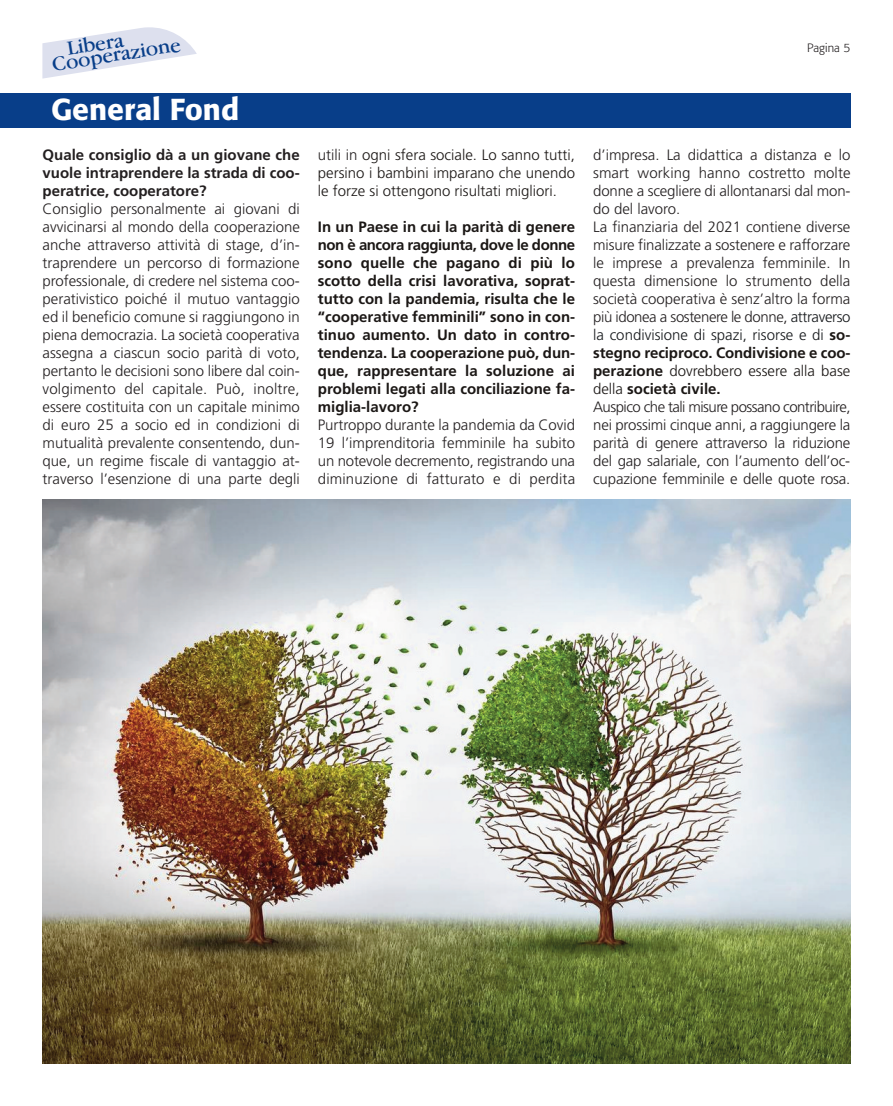
<style>
.page{position:relative;width:893px;height:1106px;background:#fff}
.page>*{position:absolute;margin:0;border:0;box-sizing:border-box;transform-origin:0 0}
.t1{font:500 30px "Formata";color:#fff}
.t2{font:21px "Apple Garamond";color:#083e89;scale:1.25 1}
.t3{font:300 15px/18px "Frutiger CE";color:#231f20;text-align:justify}
.t4{font:700 15px/18px "Frutiger";color:#1b1715;text-align:justify}
.t5{font:300 15px/18px "Frutiger CE";color:#1b1715;text-align:justify}
.t6{font:700 15px/18px "Frutiger";color:#231f20;text-align:justify}
.t7{font:300 12px "Formata";color:#231f20}
.s1{color:#231f20}
.s2{color:#16191c}
.s3{font-family:"Frutiger";font-weight:700;color:#1b1715}
.s4{font-family:"Frutiger";font-weight:700}
.s5{font-family:"Frutiger CE";font-weight:300}
</style>
<div class="page">
<div style="left:0;top:94px;width:850px;height:34px;background:#083e89"></div>
<svg style="left:43px;top:27px;width:154px;height:52px"></svg>
<img style="left:43px;top:500px;width:807px;height:563px">
<h2 class="t2" style="left:65px;top:36px;width:47px;rotate:-9deg">Libera</h2>
<h2 class="t2" style="left:50px;top:52px;width:105px;rotate:-9deg">Cooperazione</h2>
<h1 class="t1" style="left:51px;top:96px;width:190px">General Fond</h1>
<p class="t6" style="left:43px;top:147px;width:259px">Quale consiglio dà a un giovane che vuole intraprendere la strada di coo&shy;peratrice, cooperatore?</p>
<p class="t3" style="left:43px;top:201px;width:259px">Consiglio personalmente ai giovani di avvicinarsi al mondo della cooperazione anche attraverso attività di stage, d’in&shy;traprendere un percorso di formazione professionale, di credere nel sistema coo&shy;perativistico poiché il mutuo vantaggio ed il beneficio comune si raggiungono in piena democrazia. La società cooperativa assegna a ciascun socio parità di voto, pertanto le decisioni sono libere dal coin&shy;volgimento del capitale. Può, inoltre, essere costituita con un capitale minimo di euro 25 a socio ed in condizioni di mutualità prevalente consentendo, dun&shy;que, un regime fiscale di vantaggio at&shy;traverso l’esenzione di una parte degli</p>
<p class="t7" style="left:807px;top:43px;width:45px">Pagina 5</p>
<p class="t5" style="left:318px;top:147px;width:259px"><span class="s1">utili in</span> ogni sfera sociale. Lo sanno tutti, persino i bambini imparano che unendo le forze si ottengono risultati migliori.</p>
<p class="t4" style="left:318px;top:219px;width:259px">In un Paese in cui la parità di genere non è ancora raggiunta, dove le donne sono quelle che pagano di più lo scotto della crisi lavorativa, soprat&shy;tutto con la pandemia, risulta che le “cooperative femminili” sono in con&shy;tinuo aumento. Un dato in contro&shy;tendenza. La cooperazione può, dun&shy;que, rappresentare la soluzione ai problemi legati alla conciliazione fa&shy;miglia-lavoro?</p>
<p class="t3" style="left:318px;top:417px;width:259px">Purtroppo durante la pandemia da Covid 19 l’imprenditoria femminile ha subito un notevole decremento, registrando una diminuzione di fatturato e di perdita</p>
<p class="t3" style="left:593px;top:147px;width:259px;text-align:left">d’impresa. La didattica a distanza e lo smart working hanno costretto molte donne a scegliere di allontanarsi dal mon&shy;do del lavoro.<br>La finanziaria del 2021 contiene diverse misure finalizzate a sostenere e rafforzare le imprese a prevalenza femminile. In questa dimensione lo strumento della società cooperativa è senz’altro la forma più idonea a sostenere le donne, <span class="s2">attraverso la condivisione di spazi, risorse e di</span> <span class="s3">so-</span></p>
<p class="t4" style="left:593px;top:345px;width:259px">stegno reciproco. Condivisione e coo-</p>
<p class="t5" style="left:593px;top:363px;width:259px"><span class="s4">perazione</span> dovrebbero essere alla base</p>
<p class="t4" style="left:593px;top:381px;width:129px"><span class="s5">della</span> società civile.</p>
<p class="t3" style="left:593px;top:399px;width:259px">Auspico che tali misure possano contribuire, nei prossimi cinque anni, a raggiungere la parità di genere attraverso la riduzione del gap salariale, con l’aumento dell’oc&shy;cupazione femminile e delle quote rosa.</p>
</div>
